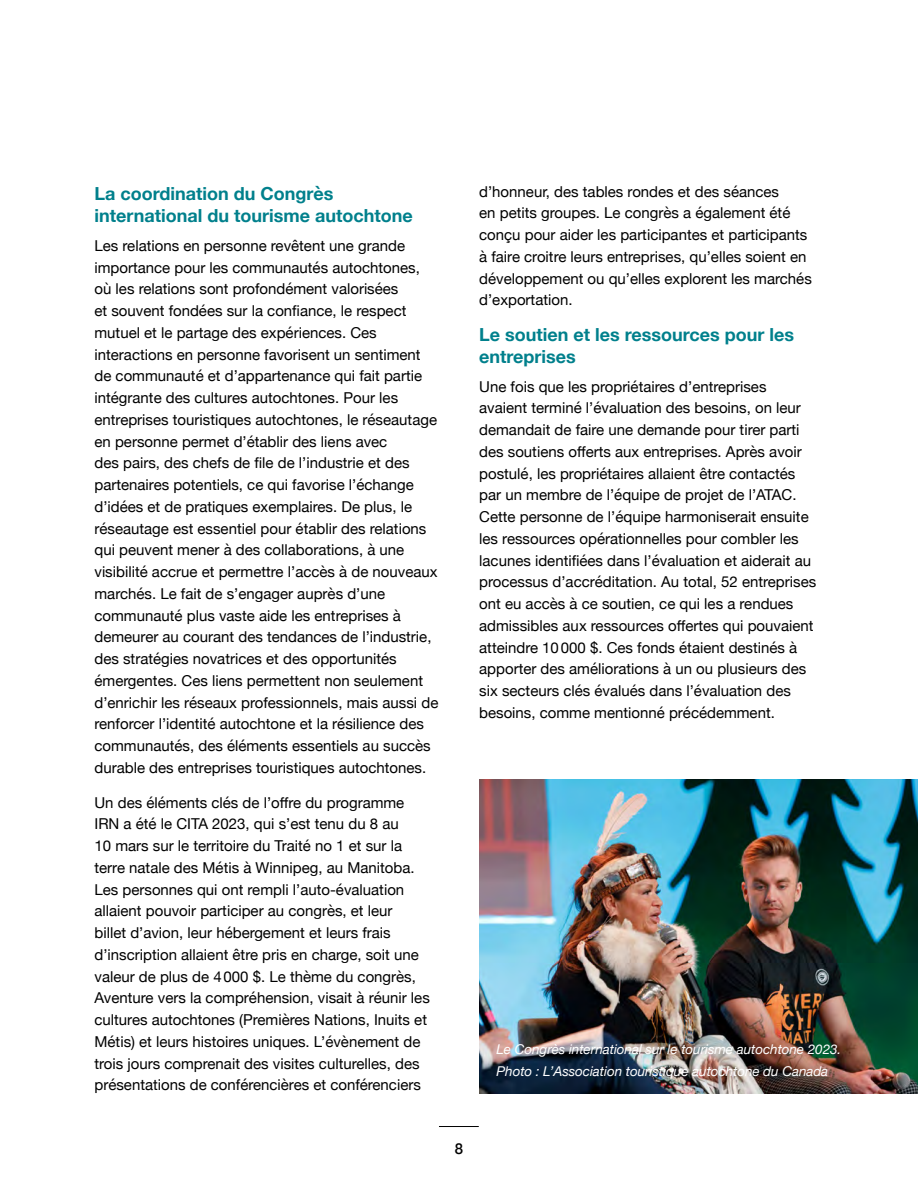
<style>
.page{position:relative;width:918px;height:1188px;background:#fff}
.page>*{position:absolute;margin:0;border:0;box-sizing:border-box;transform-origin:0 0}
.H4-Text_Subheading{font:700 18px/22.5px "Helvetica Neue";color:#00808c}
.Paragraph{font:15px/21.8px "Helvetica Neue";color:#000}
.t1{font:500 15px "Helvetica Neue";color:#000}
.Paragraph-2{font:italic 13.5px/21.8px "Helvetica Neue";letter-spacing:-.005em;color:#fff}
</style>
<div class="page">
<hr style="left:439px;top:1126px;width:40px;height:1px;background:#000">
<img style="left:479px;top:780px;width:439px;height:314px">
<h4 class="H4-Text_Subheading" style="left:94px;top:183px;width:320px">La coordination du Congrès international du tourisme autochtone</h4>
<p class="Paragraph" style="left:94px;top:235px;width:345px">Les relations en personne revêtent une grande importance pour les communautés autochtones, où les relations sont profondément valorisées<br>et souvent fondées sur la confiance, le respect mutuel et le partage des expériences. Ces interactions en personne favorisent un sentiment de communauté et d’appartenance qui fait partie intégrante des cultures autochtones. Pour les entreprises touristiques autochtones, le réseautage en personne permet d’établir des liens avec<br>des pairs, des chefs de file de l’industrie et des partenaires potentiels, ce qui favorise l’échange d’idées et de pratiques exemplaires. De plus, le réseautage est essentiel pour établir des relations qui peuvent mener à des collaborations, à une visibilité accrue et permettre l’accès à de nouveaux marchés. Le fait de s’engager auprès d’une communauté plus vaste aide les entreprises à demeurer au courant des tendances de l’industrie, des stratégies novatrices et des opportunités émergentes. Ces liens permettent non seulement d’enrichir les réseaux professionnels, mais aussi de renforcer l’identité autochtone et la résilience des communautés, des éléments essentiels au succès durable des entreprises touristiques autochtones.</p>
<p class="Paragraph" style="left:94px;top:792px;width:337px">Un des éléments clés de l’offre du programme IRN a été le CITA 2023, qui s’est tenu du 8 au<br>10 mars sur le territoire du Traité no 1 et sur la terre natale des Métis à Winnipeg, au Manitoba.<br>Les personnes qui ont rempli l’auto-évaluation allaient pouvoir participer au congrès, et leur<br>billet d’avion, leur hébergement et leurs frais d’inscription allaient être pris en charge, soit une valeur de plus de 4000 $. Le thème du congrès, Aventure vers la compréhension, visait à réunir les cultures autochtones (Premières Nations, Inuits et Métis) et leurs histoires uniques. L’évènement de trois jours comprenait des visites culturelles, des présentations de conférencières et conférenciers</p>
<p class="Paragraph" style="left:479px;top:181px;width:334px">d’honneur, des tables rondes et des séances<br>en petits groupes. Le congrès a également été conçu pour aider les participantes et participants à faire croitre leurs entreprises, qu’elles soient en développement ou qu’elles explorent les marchés d’exportation.</p>
<h4 class="H4-Text_Subheading" style="left:479px;top:324px;width:316px">Le soutien et les ressources pour les entreprises</h4>
<p class="Paragraph" style="left:479px;top:376px;width:339px">Une fois que les propriétaires d’entreprises avaient terminé l’évaluation des besoins, on leur demandait de faire une demande pour tirer parti des soutiens offerts aux entreprises. Après avoir postulé, les propriétaires allaient être contactés par un membre de l’équipe de projet de l’ATAC.<br>Cette personne de l’équipe harmoniserait ensuite les ressources opérationnelles pour combler les lacunes identifiées dans l’évaluation et aiderait au processus d’accréditation. Au total, 52 entreprises ont eu accès à ce soutien, ce qui les a rendues admissibles aux ressources offertes qui pouvaient atteindre 10000 $. Ces fonds étaient destinés à apporter des améliorations à un ou plusieurs des six secteurs clés évalués dans l’évaluation des besoins, comme mentionné précédemment.</p>
<p class="Paragraph-2" style="left:497px;top:1039px;width:346px">Le Congrès international sur le tourisme autochtone 2023.<br>Photo : L’Association touristique autochtone du Canada</p>
<p class="t1" style="left:455px;top:1136px;width:10px">8</p>
</div>
